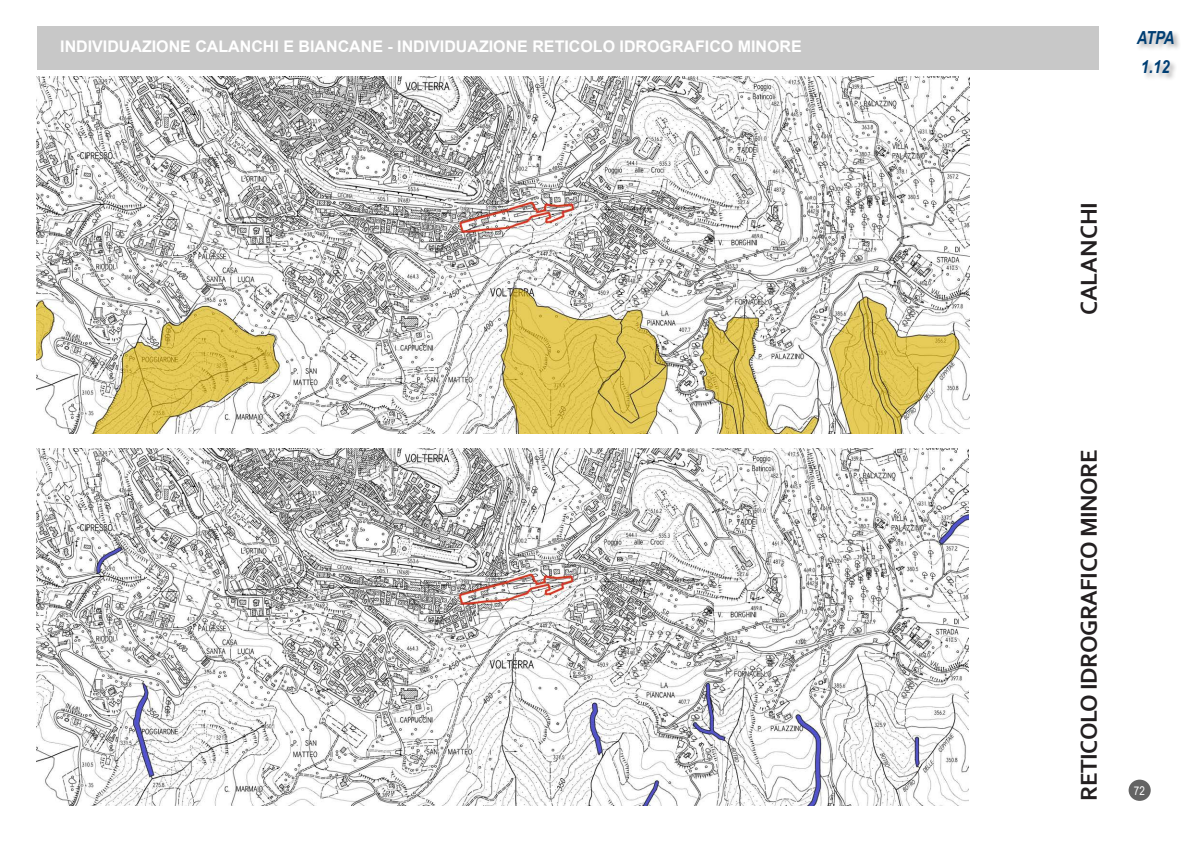
<style>
.page{position:relative;width:1191px;height:842px;background:#fff}
.page>*{position:absolute;margin:0;border:0;box-sizing:border-box;transform-origin:0 0}
.t1{font:700 24px "Corbel";letter-spacing:-.02em;color:#231f20}
.t2{font:700 24px "Corbel";color:#231f20}
.t3{font:italic 700 18px/29.2px "Arial Narrow";letter-spacing:-.035em;color:#003e73}
.t4{font:700 16px "Arial";color:#fff}
.t5{font:12px "Arial Narrow";color:#fff}
</style>
<div class="page">
<img style="left:37px;top:76px;width:932px;height:357px">
<img style="left:36px;top:449px;width:932px;height:357px">
<div style="left:1135px;top:30px;width:46px;height:52px;background:#231f20;opacity:.4"></div>
<div style="left:37px;top:26px;width:1061px;height:43px;background:#c8c8c8"></div>
<div style="left:1128px;top:780px;width:22px;height:21px;background:#646464;border-radius:50%"></div>
<p class="t4" style="left:60px;top:37px;width:743px">INDIVIDUAZIONE CALANCHI E BIANCANE - INDIVIDUAZIONE RETICOLO IDROGRAFICO MINORE</p>
<p class="t3" style="left:1136px;top:23px;width:39px">ATPA<br>1.12</p>
<h1 class="t2" style="left:1079px;top:315px;width:115px;rotate:-90deg">CALANCHI</h1>
<h1 class="t1" style="left:1079px;top:801px;width:353px;rotate:-90deg">RETICOLO IDROGRAFICO MINORE</h1>
<p class="t5" style="left:1133px;top:783px;width:12px">72</p>
</div>
